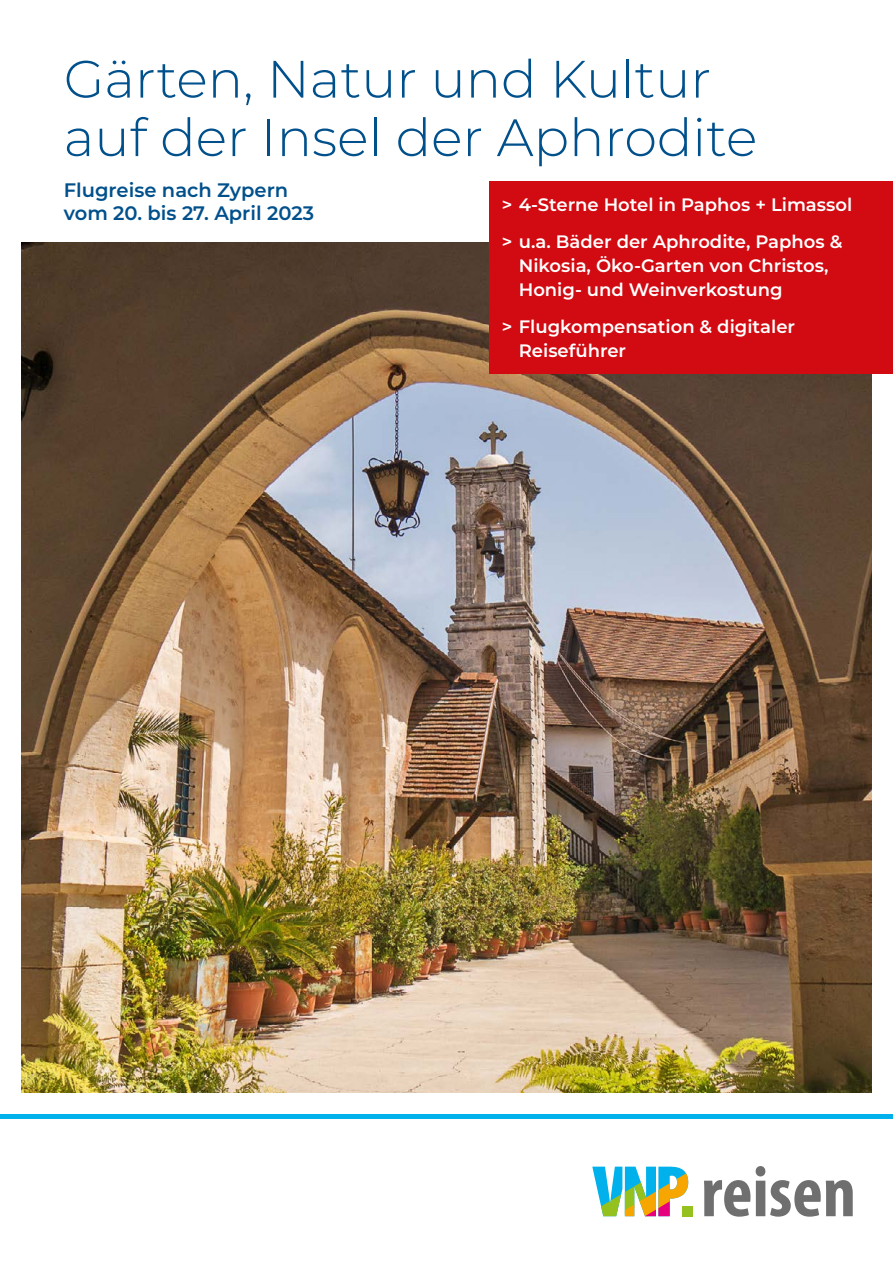
<style>
.page{position:relative;width:893px;height:1263px;background:#fff}
.page>*{position:absolute;margin:0;border:0;box-sizing:border-box;transform-origin:0 0}
.t1{font:300 52.5px/58.5px "Montserrat";color:#00508c}
.t2{font:600 19.5px/23.4px "Montserrat";color:#00508c}
.t3{font:600 18px/24px "Montserrat";color:#fff}
</style>
<div class="page">
<hr style="left:0;top:1114px;width:893px;height:4px;background:#00b1eb">
<svg style="left:704px;top:1166px;width:149px;height:51px"></svg>
<div style="left:682px;top:1206px;width:10px;height:10px;background:#95c11f"></div>
<svg style="left:592px;top:1166px;width:96px;height:50px"></svg>
<img style="left:21px;top:242px;width:851px;height:851px">
<div style="left:489px;top:181px;width:404px;height:193px;background:#d20a11"></div>
<h1 class="t1" style="left:64px;top:48px;width:695px">Gärten, Natur und Kultur auf der Insel der Aphrodite</h1>
<p class="t2" style="left:64px;top:177px;width:252px">Flugreise nach Zypern vom 20. bis 27. April 2023</p>
<p class="t3" style="left:502px;top:186px;width:352px;line-height:36.8px">&gt; 4-Sterne Hotel in Paphos + Limassol &gt; u.a. Bäder der Aphrodite, Paphos &amp;</p>
<p class="t3" style="left:519px;top:253px;width:311px">Nikosia, Öko-Garten von Christos,<br>Honig- und Weinverkostung</p>
<p class="t3" style="left:519px;top:313px;width:278px;text-indent:-17px">&gt; Flugkompensation &amp; digitaler<br>Reiseführer</p>
</div>
